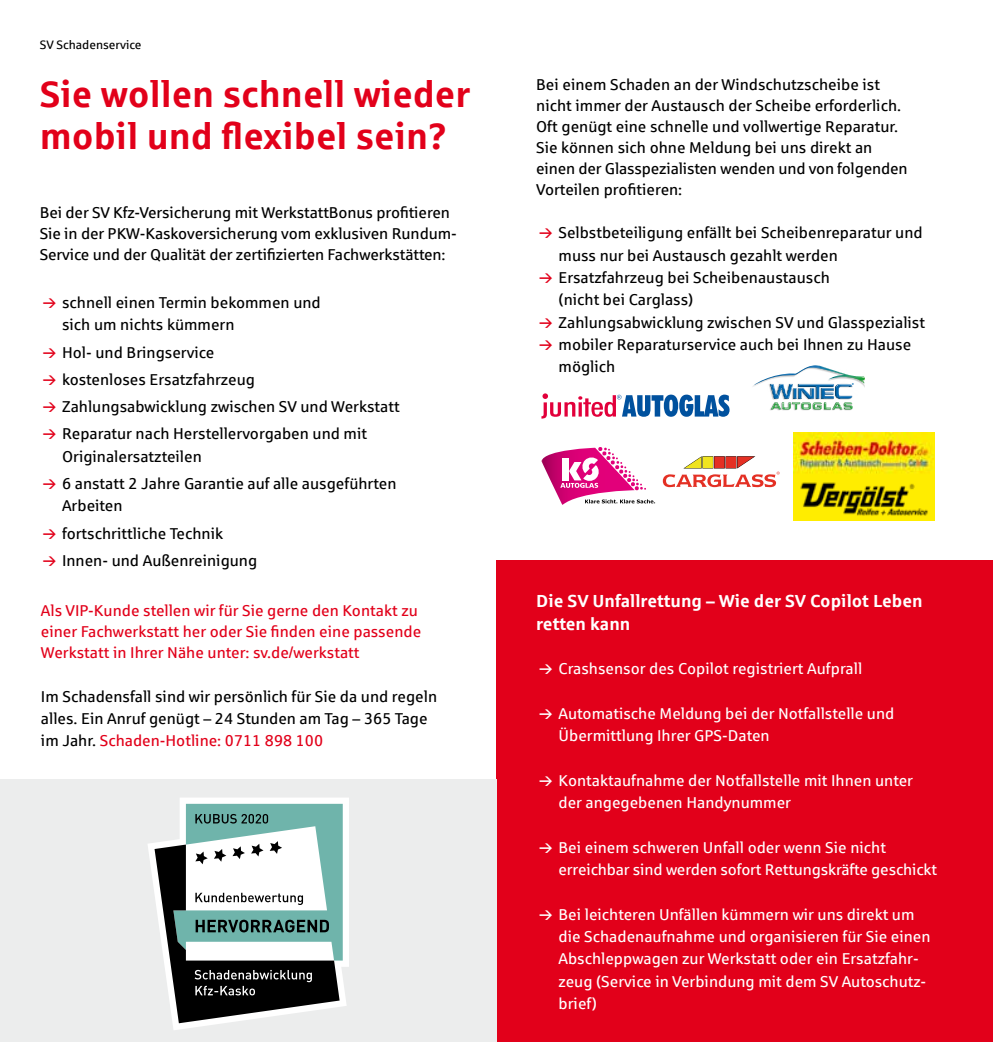
<style>
.page{position:relative;width:993px;height:1042px;background:#fff}
.page>*{position:absolute;margin:0;border:0;box-sizing:border-box;transform-origin:0 0}
.t1{font:700 36.75px/42px "Sparkasse Rg";color:#e2001a}
.t2{font:700 17.5px/22.4px "Sparkasse Rg";color:#fff}
.t3{font:15.75px/22.4px "Sparkasse Rg";color:#000}
.t4{font:15.75px/22.4px "Sparkasse Rg";color:#fff}
.t5{font:15.75px/21px "Sparkasse Rg";color:#e2001a}
.t6{font:12.25px "Sparkasse Rg";color:#000}
.s1{color:#e2001a}
</style>
<div class="page">
<div style="left:496px;top:560px;width:496px;height:482px;background:#e2001a"></div>
<div style="left:0;top:779px;width:496px;height:263px;background:#eceded"></div>
<svg style="left:541px;top:393px;width:188px;height:26px"></svg>
<img style="left:541px;top:451px;width:93px;height:54px">
<svg style="left:585px;top:499px;width:70px;height:4px"></svg>
<svg style="left:560px;top:447px;width:86px;height:43px"></svg>
<img style="left:770px;top:409px;width:82px;height:2px">
<svg style="left:753px;top:365px;width:110px;height:44px"></svg>
<svg style="left:662px;top:456px;width:117px;height:31px"></svg>
<svg style="left:148px;top:798px;width:201px;height:232px"></svg>
<svg style="left:154px;top:804px;width:188px;height:219px;background:#8ea09e"></svg>
<img style="left:793px;top:433px;width:141px;height:87px">
<p class="t6" style="left:40px;top:37px;width:103px">SV Schadenservice</p>
<h1 class="t1" style="left:40px;top:72px;width:431px">Sie wollen schnell wieder mobil und flexibel sein?</h1>
<p class="t3" style="left:536px;top:73px;width:373px;line-height:21px">Bei einem Schaden an der Windschutzscheibe ist nicht immer der Austausch der Scheibe erforderlich.<br>Oft genügt eine schnelle und vollwertige Reparatur.<br>Sie können sich ohne Meldung bei uns direkt an einen der Glasspezialisten wenden und von folgenden Vorteilen profitieren:</p>
<p class="t3" style="left:558px;top:221px;width:368px">Selbstbeteiligung enfällt bei Scheibenreparatur und muss nur bei Austausch gezahlt werden Ersatzfahrzeug bei Scheibenaustausch<br>(nicht bei Carglass)<br>Zahlungsabwicklung zwischen SV und Glasspezialist mobiler Reparaturservice auch bei Ihnen zu Hause möglich</p>
<p class="t3" style="left:40px;top:201px;width:418px;line-height:21px">Bei der SV Kfz-Versicherung mit WerkstattBonus profitieren<br>Sie in der PKW-Kaskoversicherung vom exklusiven Rundum-<br>Service und der Qualität der zertifizierten Fachwerkstätten:</p>
<p class="t3" style="left:62px;top:291px;width:260px">schnell einen Termin bekommen und sich um nichts kümmern</p>
<p class="t3" style="left:62px;top:338px;width:339px;line-height:27.3px">Hol- und Bringservice<br>kostenloses Ersatzfahrzeug Zahlungsabwicklung zwischen SV und Werkstatt Reparatur nach Herstellervorgaben und mit</p>
<p class="t3" style="left:62px;top:442px;width:336px;line-height:27.3px">Originalersatzteilen<br>6 anstatt 2 Jahre Garantie auf alle ausgeführten</p>
<p class="t3" style="left:62px;top:492px;width:197px;line-height:27.3px">Arbeiten<br>fortschrittliche Technik<br>Innen- und Außenreinigung</p>
<p class="t5" style="left:41px;top:600px;width:381px">Als VIP-Kunde stellen wir für Sie gerne den Kontakt zu einer Fachwerkstatt her oder Sie finden eine passende<br>Werkstatt in Ihrer Nähe unter: sv.de/werkstatt</p>
<p class="t3" style="left:41px;top:684px;width:397px">Im Schadensfall sind wir persönlich für Sie da und regeln alles. Ein Anruf genügt – 24 Stunden am Tag – 365 Tage im Jahr. <span class="s1">Schaden-Hotline: 0711 898 100</span></p>
<p class="t2" style="left:536px;top:589px;width:388px">Die SV Unfallrettung – Wie der SV Copilot Leben retten kann</p>
<p class="t4" style="left:558px;top:657px;width:305px">Crashsensor des Copilot registriert Aufprall</p>
<p class="t4" style="left:558px;top:702px;width:337px">Automatische Meldung bei der Notfallstelle und<br>Übermittlung Ihrer GPS-Daten</p>
<p class="t4" style="left:558px;top:769px;width:356px">Kontaktaufnahme der Notfallstelle mit Ihnen unter der angegebenen Handynummer</p>
<p class="t4" style="left:558px;top:836px;width:380px">Bei einem schweren Unfall oder wenn Sie nicht erreichbar sind werden sofort Rettungskräfte geschickt</p>
<p class="t4" style="left:558px;top:902px;width:373px">Bei leichteren Unfällen kümmern wir uns direkt um die Schadenaufnahme und organisieren für Sie einen Abschleppwagen zur Werkstatt oder ein Ersatzfahr&shy;zeug (Service in Verbindung mit dem SV Autoschutz&shy;brief)</p>
</div>
